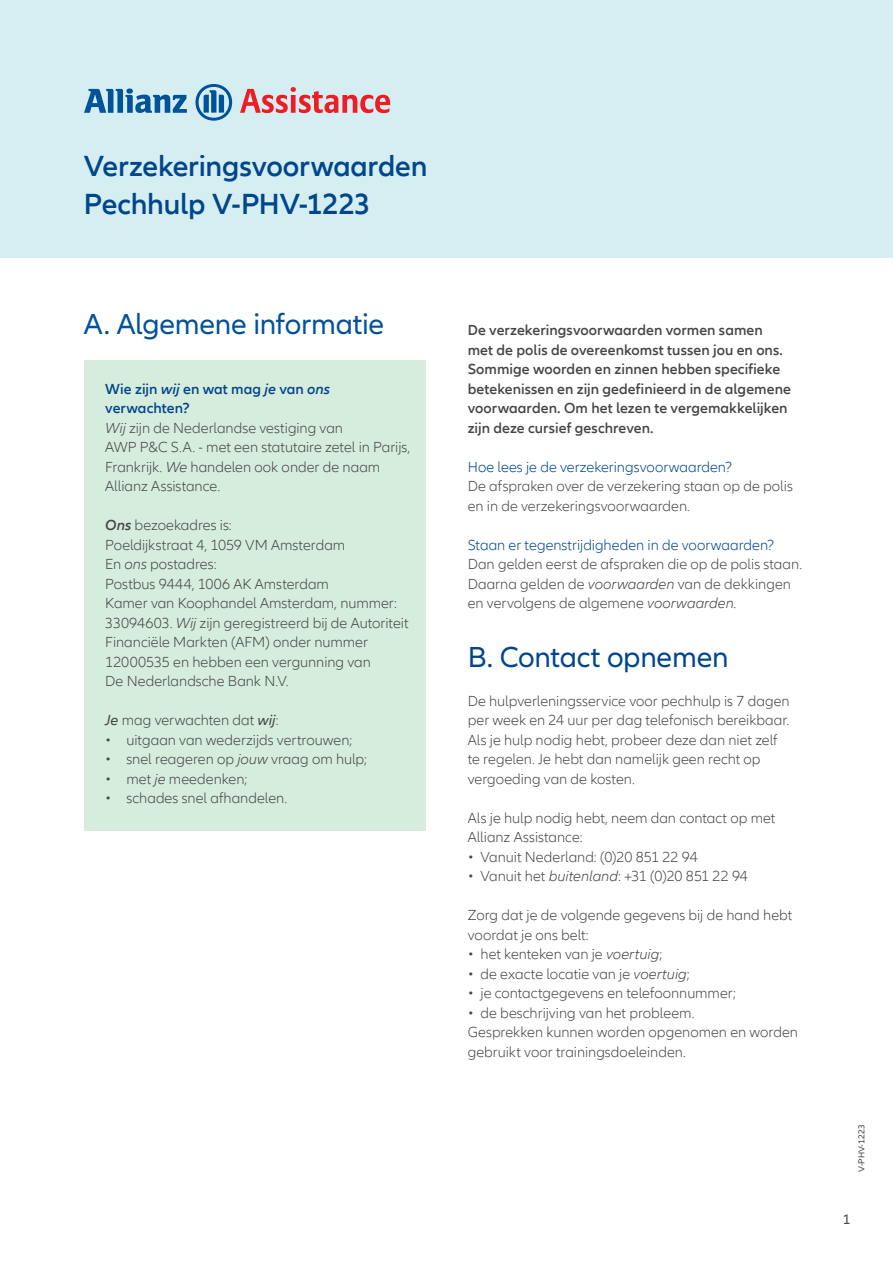
<style>
.page{position:relative;width:893px;height:1263px;background:#fff}
.page>*{position:absolute;margin:0;border:0;box-sizing:border-box;transform-origin:0 0}
.t1{font:600 30px/37.5px "Allianz Neo";letter-spacing:-.005em;color:#01468c}
.t2{font:30px "Allianz Neo";letter-spacing:-.01em;color:#01529a}
.t3{font:30px "Allianz Neo";letter-spacing:-.01em;color:#01468c}
.t4{font:300 15px/19.5px "Allianz Neo";color:#454647}
.t5{font:600 15px/19.5px "Allianz Neo";letter-spacing:.005em;color:#454647}
.t6{font:300 15px "Allianz Neo";color:#01468c}
.t7{font:14.25px "Allianz Neo";color:#454647}
.t8{font:9px "Allianz Neo";color:#454647}
.s1{font-weight:600;color:#01468c}
.s2{font-weight:600;font-style:italic;color:#01468c}
.s3{font-style:italic}
.s4{font-weight:600;font-style:italic}
.s5{font-weight:400;font-style:italic}
</style>
<div class="page">
<div style="left:0;top:0;width:893px;height:257px;background:#d5eef1"></div>
<svg style="left:84px;top:88px;width:103px;height:25px"></svg>
<svg style="left:195px;top:84px;width:37px;height:37px"></svg>
<svg style="left:240px;top:87px;width:150px;height:26px"></svg>
<div style="left:84px;top:360px;width:341px;height:471px;background:#d6ecdd"></div>
<h1 class="t1" style="left:84px;top:148px;width:345px">Verzekeringsvoorwaarden<br>Pechhulp V-PHV-1223</h1>
<h1 class="t2" style="left:84px;top:307px;width:302px">A. Algemene informatie</h1>
<p class="t4" style="left:105px;top:379px;width:307px"><span class="s1">Wie zijn</span> <span class="s2">wij</span> <span class="s1">en wat mag</span> <span class="s2">je</span> <span class="s1">van</span> <span class="s2">ons </span><span class="s1">verwachten?<br></span><span class="s3">Wij</span> zijn de Nederlandse vestiging van<br>AWP P&amp;C S.A. - met een statutaire zetel in Parijs,<br>Frankrijk. <span class="s3">We</span> handelen ook onder de naam<br>Allianz Assistance.</p>
<p class="t4" style="left:105px;top:516px;width:305px"><span class="s4">Ons</span> bezoekadres is:<br>Poeldijkstraat 4, 1059 VM Amsterdam<br>En <span class="s3">ons</span> postadres:<br>Postbus 9444, 1006 AK Amsterdam<br>Kamer van Koophandel Amsterdam, nummer:<br>33094603. <span class="s3">Wij</span> zijn geregistreerd bij de Autoriteit Financiële Markten (AFM) onder nummer 12000535 en hebben een vergunning van<br>De Nederlandsche Bank N.V.</p>
<p class="t4" style="left:105px;top:711px;width:175px"><span class="s5">Je</span> mag verwachten dat <span class="s5">wij</span>:</p>
<p class="t4" style="left:105px;top:730px;width:249px">• uitgaan van wederzijds vertrouwen;</p>
<p class="t4" style="left:105px;top:750px;width:263px">• snel reageren op <span class="s3">jouw</span> vraag om hulp;</p>
<p class="t4" style="left:105px;top:769px;width:144px">• met <span class="s3">je</span> meedenken;</p>
<p class="t4" style="left:105px;top:789px;width:184px">• schades snel afhandelen.</p>
<p class="t5" style="left:468px;top:321px;width:325px">De verzekeringsvoorwaarden vormen samen met de polis de overeenkomst tussen jou en ons.<br>Sommige woorden en zinnen hebben specifieke betekenissen en zijn gedefinieerd in de algemene voorwaarden. Om het lezen te vergemakkelijken zijn deze cursief geschreven.</p>
<p class="t6" style="left:468px;top:458px;width:266px">Hoe lees je de verzekeringsvoorwaarden?</p>
<p class="t4" style="left:468px;top:477px;width:327px">De afspraken over de verzekering staan op de polis en in de verzekeringsvoorwaarden.</p>
<p class="t6" style="left:468px;top:536px;width:308px">Staan er tegenstrijdigheden in de voorwaarden?</p>
<p class="t4" style="left:468px;top:555px;width:336px">Dan gelden eerst de afspraken die op de polis staan.<br>Daarna gelden de <span class="s3">voorwaarden</span> van de dekkingen en vervolgens de algemene <span class="s3">voorwaarden</span>.</p>
<h1 class="t3" style="left:468px;top:639px;width:262px">B. Contact opnemen</h1>
<p class="t4" style="left:468px;top:691px;width:323px">De hulpverleningsservice voor pechhulp is 7 dagen per week en 24 uur per dag telefonisch bereikbaar.<br>Als je hulp nodig hebt, probeer deze dan niet zelf te regelen. Je hebt dan namelijk geen recht op vergoeding van de kosten.</p>
<p class="t4" style="left:468px;top:808px;width:309px">Als je hulp nodig hebt, neem dan contact op met<br>Allianz Assistance:</p>
<p class="t4" style="left:468px;top:847px;width:232px">• Vanuit Nederland: (0)20 851 22 94</p>
<p class="t4" style="left:468px;top:867px;width:282px">• Vanuit het <span class="s3">buitenland</span>: +31 (0)20 851 22 94</p>
<p class="t4" style="left:468px;top:906px;width:326px">Zorg dat je de volgende gegevens bij de hand hebt voordat je ons belt:</p>
<p class="t4" style="left:468px;top:945px;width:196px">• het kenteken van je <span class="s3">voertuig</span>;</p>
<p class="t4" style="left:468px;top:964px;width:224px">• de exacte locatie van je <span class="s3">voertuig</span>;</p>
<p class="t4" style="left:468px;top:984px;width:270px">• je contactgegevens en telefoonnummer;</p>
<p class="t4" style="left:468px;top:1003px;width:332px">• de beschrijving van het probleem.<br>Gesprekken kunnen worden opgenomen en worden gebruikt voor trainingsdoeleinden.</p>
<p class="t8" style="left:856px;top:1172px;width:49px;rotate:-90deg">V-PHV-1223</p>
<p class="t7" style="left:843px;top:1211px;width:9px">1</p>
</div>
